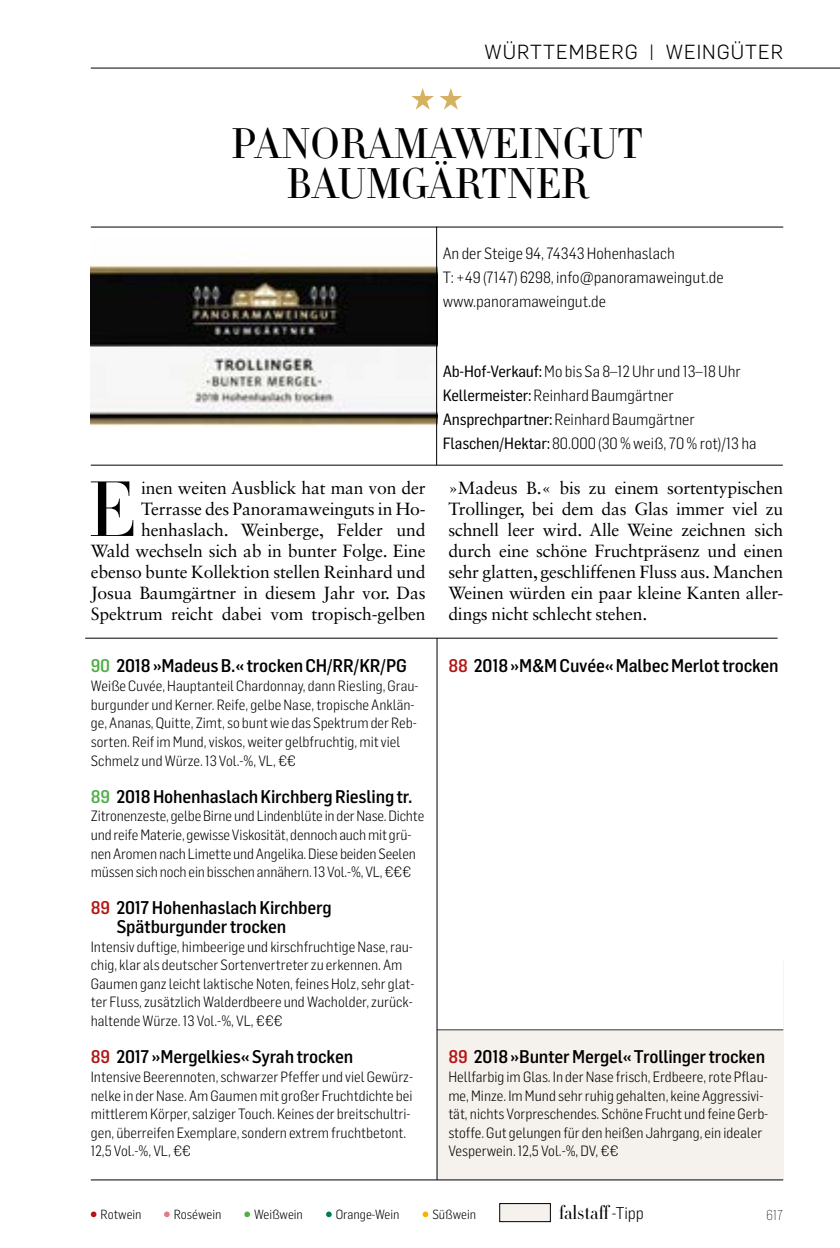
<style>
.page{position:relative;width:840px;height:1248px;background:#fff}
.page>*{position:absolute;margin:0;border:0;box-sizing:border-box;transform-origin:0 0}
.t1{font:300 76.8px "HTF Didot L24";color:#000}
.t2{font:300 42px/40px "HTF Didot L11";letter-spacing:-.01em;color:#000;text-align:center}
.t3{font:300 20px "Flama";letter-spacing:.05em;color:#000}
.t4{font:300 19.2px "HTF Didot L24";color:#000}
.t5{font:500 18px/18.6px "Flama Semicondensed";letter-spacing:-.01em;color:#000}
.t6{font:17.6px/21px "Sabon LT Std";letter-spacing:-.01em;color:#000;text-align:right}
.t7{font:300 16px/24px "Flama Semicondensed";color:#000}
.t8{font:300 14.6px/18.6px "Flama Semicondensed";color:#000}
.t9{font:200 14px "Flama Semicondensed";color:#000}
.t10{font:300 13px "Flama Semicondensed";color:#000}
.s1{font-family:"Flama Semicondensed Basic";font-weight:400}
.s2{color:#50af47}
.s3{color:#b31614}
.s4{font-family:"Flama Semicondensed";font-size:16.8px}
</style>
<div class="page">
<svg style="left:91px;top:1211px;width:5px;height:5px"></svg>
<svg style="left:164px;top:1211px;width:6px;height:5px"></svg>
<svg style="left:244px;top:1211px;width:6px;height:5px"></svg>
<svg style="left:326px;top:1211px;width:5px;height:5px"></svg>
<svg style="left:422px;top:1211px;width:6px;height:5px"></svg>
<div style="left:499px;top:1203px;width:51px;height:18px;background:#f5f1ec"></div>
<div style="left:499px;top:1202px;width:51px;height:19px;border:1px solid #000"></div>
<div style="left:437px;top:961px;width:345px;height:218px;background:#f5f1ec"></div>
<img style="left:91px;top:264px;width:345px;height:163px">
<hr style="left:437px;top:1029px;width:345px;height:1px;background:#000">
<div style="left:437px;top:883px;width:345px;height:146px;background:#fff"></div>
<hr style="left:436px;top:227px;width:1px;height:238px;background:#000">
<hr style="left:91px;top:227px;width:691px;height:1px;background:#000">
<hr style="left:91px;top:464px;width:691px;height:1px;background:#000">
<hr style="left:85px;top:637px;width:692px;height:1px;background:#000">
<hr style="left:436px;top:638px;width:1px;height:541px;background:#000">
<hr style="left:91px;top:1179px;width:691px;height:1px;background:#000">
<hr style="left:91px;top:68px;width:748px;height:1px;background:#000">
<h3 class="t3" style="left:484px;top:38px;width:32px">WÜRTT</h3>
<h3 class="t3" style="left:555px;top:38px;width:69px">EMBERG</h3>
<h3 class="t3" style="left:648px;top:38px;width:136px">| WEINGÜTER</h3>
<h2 class="t2" style="left:231px;top:123px;width:413px">PANORAMAWEINGUT<br>BAUMGÄRTNER</h2>
<p class="t7" style="left:442px;top:241px;width:282px">An der Steige 94, 74343 Hohenhaslach<br>T: +49 (7147) 6298, info@panoramaweingut.de www.panoramaweingut.de</p>
<p class="t7" style="left:442px;top:358px;width:315px"><span class="s1">Ab-Hof-Verkauf:</span> Mo bis Sa 8–12 Uhr und 13–18 Uhr <span class="s1">Kellermeister:</span> Reinhard Baumgärtner <span class="s1">Ansprechpartner:</span> Reinhard Baumgärtner <span class="s1">Flaschen/Hektar:</span> 80.000 (30 % weiß, 70 % rot)/13 ha</p>
<p class="t6" style="left:91px;top:477px;width:336px">inen weiten Ausblick hat man von der Terrasse des Panoramaweinguts in Ho&shy;henhaslach. Weinberge, Felder und<br>Wald wechseln sich ab in bunter Folge. Eine ebenso bunte Kollektion stellen Reinhard und Josua Baumgärtner in diesem Jahr vor. Das Spektrum reicht dabei vom tropisch-gelben</p>
<p class="t6" style="left:448px;top:477px;width:336px;text-align:justify">»Madeus B.« bis zu einem sortentypischen Trollinger, bei dem das Glas immer viel zu schnell leer wird. Alle Weine zeichnen sich durch eine schöne Fruchtpräsenz und einen sehr glatten, geschliffenen Fluss aus. Manchen Weinen würden ein paar kleine Kanten aller&shy;dings nicht schlecht stehen.</p>
<h1 class="t1" style="left:88px;top:454px;width:49px">E</h1>
<p class="t5" style="left:91px;top:656px;width:317px"><span class="s2">90</span> 2018 »Madeus B.« trocken CH/RR/KR/PG</p>
<p class="t8" style="left:91px;top:676px;width:329px">Weiße Cuvée, Hauptanteil Chardonnay, dann Riesling, Grau&shy;burgunder und Kerner. Reife, gelbe Nase, tropische Anklän&shy;ge, Ananas, Quitte, Zimt, so bunt wie das Spektrum der Reb&shy;sorten. Reif im Mund, viskos, weiter gelbfruchtig, mit viel Schmelz und Würze. 13 Vol.-%, VL, €€</p>
<p class="t5" style="left:91px;top:786px;width:323px"><span class="s2">89</span> 2018 Hohenhaslach Kirchberg Riesling tr.</p>
<p class="t8" style="left:91px;top:806px;width:335px">Zitronenzeste, gelbe Birne und Lindenblüte in der Nase. Dichte und reife Materie, gewisse Viskosität, dennoch auch mit grü&shy;nen Aromen nach Limette und Angelika. Diese beiden Seelen müssen sich noch ein bisschen annähern. 13 Vol.-%, VL, €€€</p>
<p class="t5" style="left:116px;top:897px;width:217px;text-indent:-26px"><span class="s3">89</span> 2017 Hohenhaslach Kirchberg<br>Spätburgunder trocken</p>
<p class="t8" style="left:91px;top:936px;width:325px">Intensiv duftige, himbeerige und kirschfruchtige Nase, rau&shy;chig, klar als deutscher Sortenvertreter zu erkennen. Am Gaumen ganz leicht laktische Noten, feines Holz, sehr glat&shy;ter Fluss, zusätzlich Walderdbeere und Wacholder, zurück&shy;haltende Würze. 13 Vol.-%, VL, €€€</p>
<p class="t5" style="left:91px;top:1046px;width:264px"><span class="s3">89</span> 2017 »Mergelkies« Syrah trocken</p>
<p class="t8" style="left:91px;top:1066px;width:323px">Intensive Beerennoten, schwarzer Pfeffer und viel Gewürz&shy;nelke in der Nase. Am Gaumen mit großer Fruchtdichte bei mittlerem Körper, salziger Touch. Keines der breitschultri&shy;gen, überreifen Exemplare, sondern extrem fruchtbetont.<br>12,5 Vol.-%, VL, €€</p>
<p class="t5" style="left:448px;top:656px;width:331px"><span class="s3">88</span> 2018 »M&amp;M Cuvée« Malbec Merlot trocken</p>
<p class="t5" style="left:448px;top:1046px;width:318px"><span class="s3">89</span> 2018 »Bunter Mergel« Trollinger trocken</p>
<p class="t8" style="left:448px;top:1066px;width:321px">Hellfarbig im Glas. In der Nase frisch, Erdbeere, rote Pflau&shy;me, Minze. Im Mund sehr ruhig gehalten, keine Aggressivi&shy;tät, nichts Vorpreschendes. Schöne Frucht und feine Gerb&shy;stoffe. Gut gelungen für den heißen Jahrgang, ein idealer Vesperwein. 12,5 Vol.-%, DV, €€</p>
<p class="t10" style="left:100px;top:1205px;width:43px">Rotwein</p>
<p class="t10" style="left:174px;top:1205px;width:49px">Roséwein</p>
<p class="t10" style="left:254px;top:1205px;width:50px">Weißwein</p>
<p class="t10" style="left:335px;top:1205px;width:65px">Orange-Wein</p>
<p class="t10" style="left:432px;top:1205px;width:45px">Süßwein</p>
<h3 class="t4" style="left:558px;top:1198px;width:87px">falstaff<span class="s4">-Tipp</span></h3>
<p class="t9" style="left:765px;top:1205px;width:18px">617</p>
</div>
